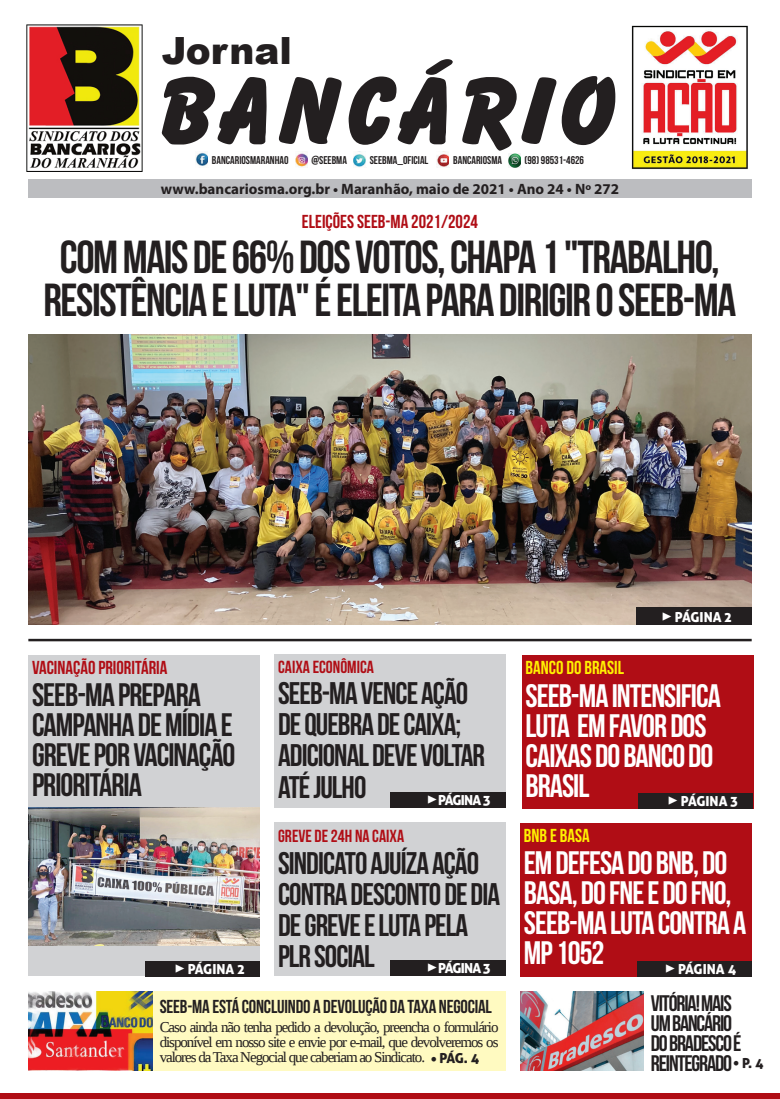
<style>
.page{position:relative;width:780px;height:1099px;background:#fff}
.page>*{position:absolute;margin:0;border:0;box-sizing:border-box;transform-origin:0 0}
.t1{font:46.25px/42.5px "Bebas Neue";letter-spacing:-.03em;color:#231f20;text-align:center}
.t2{font:900 37.5px "Arial";color:#231f20}
.t3{font:32.5px/30px "Bebas Neue";letter-spacing:-.03em;color:#fff}
.t4{font:32.5px/30px "Bebas Neue";letter-spacing:-.03em;color:#231f20}
.t5{font:31.25px/31.2px "Bebas Neue";letter-spacing:-.03em;color:#231f20}
.t6{font:22.5px/20px "Bebas Neue";letter-spacing:-.05em;color:#231f20}
.t7{font:18.75px "Bebas Neue";letter-spacing:-.01em;color:#231f20}
.t8{font:18.75px "Bebas Neue";color:#b00d15}
.t9{font:18.75px "Bebas Neue";color:#fff101}
.t10{font:17.5px "Bebas Neue";color:#b00d15}
.t11{font:15px/15.2px "Liberation Serif";letter-spacing:-.07em;color:#231f20;text-align:justify}
.t12{font:700 15px "Myriad Pro";color:#231f20}
.t13{font:13.75px "Aller Display";letter-spacing:-.025em;color:#fff}
.t14{font:13.75px "Aller Display";color:#231f20}
.t15{font:11.25px "Bebas Neue";color:#231f20}
.s1{font-family:"Minion Pro";font-size:17.5px}
.s2{font-family:"Aller Display";font-size:13.75px}
</style>
<div class="page">
<img style="left:28px;top:335px;width:723px;height:289px">
<div style="left:28px;top:179px;width:723px;height:19px;background:#bcbdc0"></div>
<div style="left:0;top:1093px;width:780px;height:5px;background:#b00d15"></div>
<svg style="left:162px;top:59px;width:453px;height:92px"></svg>
<img style="left:631px;top:25px;width:117px;height:144px">
<img style="left:27px;top:25px;width:115px;height:146px">
<img style="left:196px;top:152px;width:12px;height:14px">
<img style="left:295px;top:152px;width:13px;height:15px">
<img style="left:353px;top:154px;width:13px;height:13px">
<img style="left:437px;top:154px;width:12px;height:13px">
<svg style="left:508px;top:154px;width:13px;height:13px"></svg>
<div style="left:28px;top:990px;width:477px;height:80px;background:#fffac1"></div>
<img style="left:28px;top:990px;width:124px;height:80px">
<img style="left:520px;top:991px;width:123px;height:79px">
<div style="left:636px;top:607px;width:115px;height:17px;background:#231f20"></div>
<hr style="left:28px;top:638px;width:723px;height:3px;background:#231f20">
<div style="left:28px;top:655px;width:231px;height:320px;background:#d1d2d4"></div>
<img style="left:28px;top:807px;width:231px;height:138px">
<div style="left:145px;top:961px;width:114px;height:15px;background:#231f20"></div>
<div style="left:522px;top:655px;width:231px;height:92px;background:#b00d15"></div>
<div style="left:522px;top:659px;width:231px;height:149px;background:#b00d15"></div>
<div style="left:638px;top:793px;width:115px;height:15px;background:#231f20"></div>
<div style="left:520px;top:823px;width:231px;height:91px;background:#b00d15"></div>
<div style="left:520px;top:827px;width:231px;height:149px;background:#b00d15"></div>
<div style="left:636px;top:960px;width:115px;height:16px;background:#231f20"></div>
<div style="left:274px;top:654px;width:231px;height:153px;background:#d1d2d4"></div>
<div style="left:390px;top:792px;width:115px;height:15px;background:#231f20"></div>
<div style="left:274px;top:822px;width:231px;height:153px;background:#d1d2d4"></div>
<div style="left:390px;top:960px;width:115px;height:15px;background:#231f20"></div>
<h2 class="t2" style="left:162px;top:23px;width:132px">Jornal</h2>
<p class="t15" style="left:212px;top:154px;width:78px">BANCARIOSMARANHAO</p>
<p class="t15" style="left:311px;top:154px;width:37px">@SEEBMA</p>
<p class="t15" style="left:370px;top:154px;width:60px">SEEBMA_OFICIAL</p>
<p class="t15" style="left:453px;top:154px;width:50px">BANCARIOSMA</p>
<p class="t15" style="left:524px;top:154px;width:61px">(98) 98531-4626</p>
<p class="t12" style="left:161px;top:179px;width:460px">www.bancariosma.org.br • Maranhão, maio de 2021 • Ano 24 • Nº 272</p>
<p class="t8" style="left:302px;top:211px;width:177px">ELEIÇÕES SEEB-MA 2021/2024</p>
<h1 class="t1" style="left:43px;top:235px;width:694px">COM MAIS DE 66% DOS VOTOS, CHAPA 1 "TRABALHO,<br>RESISTÊNCIA E LUTA" É ELEITA PARA DIRIGIR O SEEB-MA</h1>
<p class="t8" style="left:32px;top:657px;width:137px">VACINAÇÃO PRIORITÁRIA</p>
<h3 class="t4" style="left:32px;top:679px;width:205px">SEEB-MA PREPARA<br>CAMPANHA DE MÍDIA E<br>GREVE POR VACINAÇÃO<br>PRIORITÁRIA</h3>
<p class="t13" style="left:174px;top:960px;width:72px"><span class="s1">▶</span> PÁGINA 2</p>
<p class="t10" style="left:278px;top:657px;width:97px">CAIXA ECONÔMICA</p>
<h3 class="t5" style="left:278px;top:677px;width:208px">SEEB-MA VENCE AÇÃO<br>DE QUEBRA DE CAIXA;<br>ADICIONAL DEVE VOLTAR<br>ATÉ JULHO</h3>
<p class="t13" style="left:426px;top:791px;width:65px"><span class="s1">▶</span>PÁGINA 3</p>
<p class="t10" style="left:278px;top:826px;width:127px">GREVE DE 24H NA CAIXA</p>
<h3 class="t5" style="left:278px;top:846px;width:223px">SINDICATO AJUÍZA AÇÃO<br>CONTRA DESCONTO DE DIA<br>DE GREVE E LUTA PELA<br>PLR SOCIAL</h3>
<p class="t13" style="left:426px;top:959px;width:65px"><span class="s1">▶</span>PÁGINA 3</p>
<p class="t7" style="left:160px;top:996px;width:334px">SEEB-MA ESTÁ CONCLUINDO A DEVOLUÇÃO DA TAXA NEGOCIAL</p>
<p class="t11" style="left:160px;top:1019px;width:340px">Caso ainda não tenha pedido a devolução, preencha o formulário disponível em nosso site e envie por e-mail, que devolveremos os valores da Taxa Negocial que caberiam ao Sindicato. <span class="s1">•</span> <span class="s2">PÁG. 4</span></p>
<p class="t13" style="left:661px;top:608px;width:72px"><span class="s1">▶</span> PÁGINA 2</p>
<p class="t9" style="left:525px;top:657px;width:100px">BANCO DO BRASIL</p>
<h3 class="t3" style="left:525px;top:680px;width:197px">SEEB-MA INTENSIFICA<br>LUTA EM FAVOR DOS<br>CAIXAS DO BANCO DO<br>BRASIL</h3>
<p class="t13" style="left:667px;top:792px;width:72px"><span class="s1">▶</span> PÁGINA 3</p>
<p class="t9" style="left:524px;top:825px;width:67px">BNB E BASA</p>
<h3 class="t3" style="left:524px;top:847px;width:224px">EM DEFESA DO BNB, DO<br>BASA, DO FNE E DO FNO,<br>SEEB-MA LUTA CONTRA A<br>MP 1052</h3>
<p class="t13" style="left:664px;top:960px;width:73px"><span class="s1">▶</span> PÁGINA 4</p>
<h3 class="t6" style="left:650px;top:992px;width:92px">VITÓRIA! MAIS<br>UM BANCÁRIO<br>DO BRADESCO É<br>REINTEGRADO</h3>
<p class="t14" style="left:733px;top:1054px;width:32px"><span class="s1">•</span> P. 4</p>
</div>
